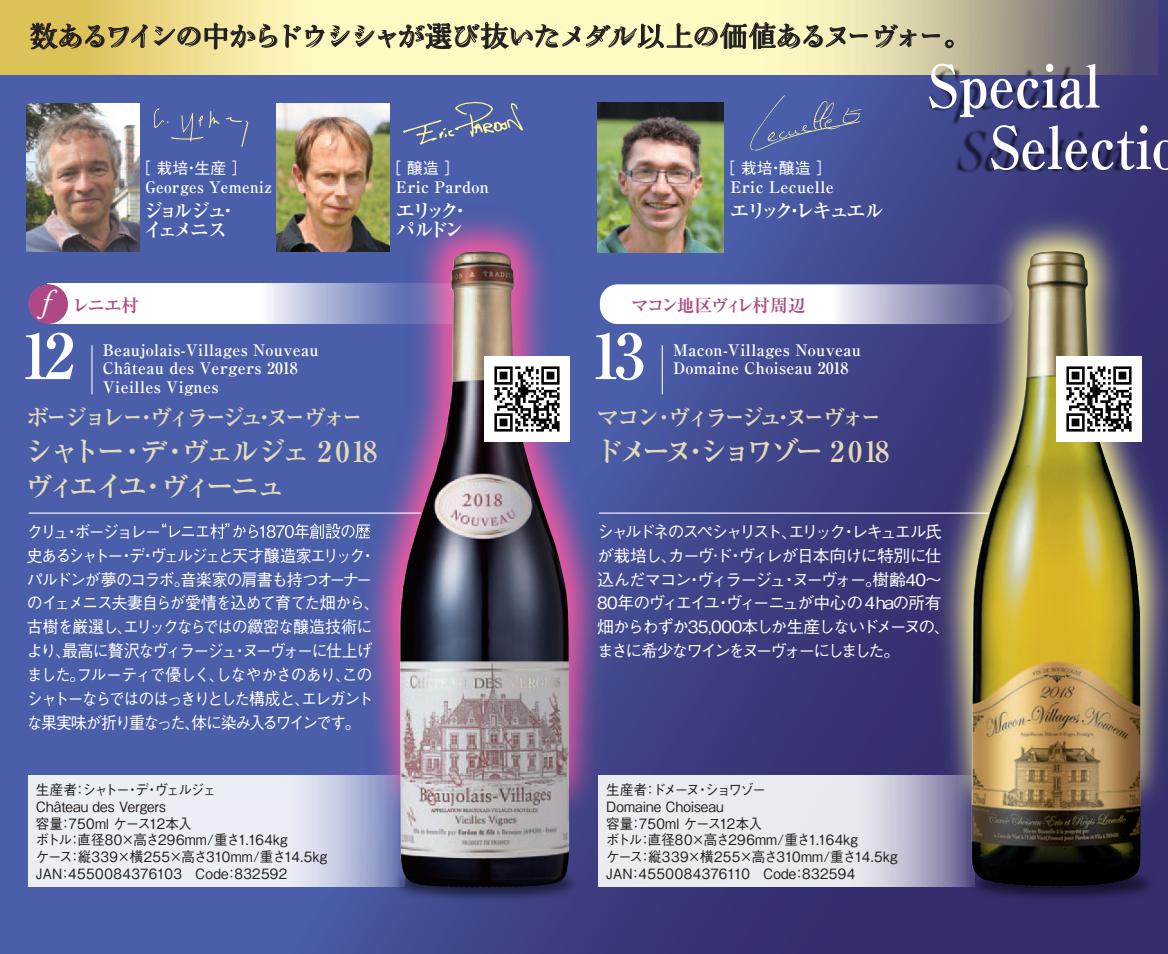
<style>
.page{position:relative;width:1168px;height:954px;background:#fff}
.page>*{position:absolute;margin:0;border:0;box-sizing:border-box;transform-origin:0 0}
.t1{font:700 62px "Ryumin Pro";color:#fff}
.t2{font:700 58.5px/61.5px "Ryumin Pro";color:#fff;scale:.9 1}
.t3{font:italic 30px "Adobe Garamond Pro";color:#fff}
.t4{font:700 28.25px "Ryumin Pro";letter-spacing:-.095em;color:#231f20}
.t5{font:700 28.25px/35.5px "Ryumin Pro";letter-spacing:-.135em;color:#e5dab7}
.t6{font:700 28.25px "Ryumin Pro";letter-spacing:-.16em;color:#e5dab7}
.t7{font:700 23px "Ryumin Pro";letter-spacing:-.15em;color:#e5dab7}
.t8{font:700 19.5px/19.5px "Ryumin Pro";letter-spacing:-.18em;color:#fff}
.t9{font:700 19.5px "Ryumin Pro";letter-spacing:-.13em;color:#fff}
.t10{font:700 19.5px/19.5px "Ryumin Pro";letter-spacing:-.23em;color:#fff}
.t11{font:700 17.75px "Ryumin Pro";letter-spacing:-.085em;color:#ad4985}
.t12{font:500 16.75px/24px "Gothic BBB Pro";letter-spacing:-.11em;color:#fff;scale:.95 1}
.t13{font:500 16.75px/24px "Gothic BBB Pro";letter-spacing:-.11em;color:#fff}
.t14{font:700 16px/18.5px "Ryumin Pro";letter-spacing:.02em;color:#fff}
.t15{font:500 16px "Gothic BBB Pro";color:#fff}
.t16{font:700 16px "Ryumin Pro";letter-spacing:.02em;color:#fff;scale:.95 1}
.t17{font:500 14.25px/16.8px "Gothic BBB Pro";letter-spacing:.01em;color:#231f20;scale:.95 1}
</style>
<div class="page">
<img style="left:0;top:0;width:1167px;height:953px">
<h3 class="t4" style="left:29px;top:13px;width:943px">数あるワインの中からドウシシャが選び抜いたメダル以上の価値あるヌーヴォー。</h3>
<h2 class="t2" style="left:990px;top:51px;width:210px;text-indent:-62px">Special<br>Selectio</h2>
<p class="t15" style="left:719px;top:155px;width:114px">［ 栽培・醸造］</p>
<p class="t14" style="left:730px;top:177px;width:105px">Eric Lecuelle</p>
<h3 class="t9" style="left:730px;top:195px;width:156px">エリック・レキュエル</h3>
<p class="t15" style="left:135px;top:155px;width:114px">［ 栽培・生産］</p>
<p class="t16" style="left:145px;top:174px;width:135px">Georges Yemeniz</p>
<h3 class="t8" style="left:143px;top:199px;width:96px">ジョルジュ・イェメニス</h3>
<p class="t15" style="left:385px;top:155px;width:77px">［ 醸造］</p>
<p class="t14" style="left:396px;top:177px;width:95px">Eric Pardon</p>
<h3 class="t10" style="left:395px;top:199px;width:76px">エリック・パルドン</h3>
<h3 class="t3" style="left:42px;top:283px;width:9px">f</h3>
<p class="t11" style="left:72px;top:291px;width:69px">レニエ村</p>
<h1 class="t1" style="left:20px;top:306px;width:56px">12</h1>
<p class="t14" style="left:103px;top:339px;width:217px">Beaujolais-Villages Nouveau<br>Château des Vergers 2018<br>Vieilles Vignes</p>
<h3 class="t7" style="left:26px;top:399px;width:337px">ボージョレー・ヴィラージュ・ヌーヴォー</h3>
<h3 class="t5" style="left:24px;top:431px;width:354px">シャトー・デ・ヴェルジェ 2 018ヴィエイユ・ヴィーニュ</h3>
<p class="t12" style="left:27px;top:517px;width:373px">クリュ・ボージョレー<br>史あるシャトー・デ・ヴェルジェと天才醸造家エリック・パルドンが夢のコラボ。音楽家の肩書も持つオーナーのイェメニス夫妻自らが愛情を込めて育てた畑から、古樹を厳選し、エリックならではの緻密な醸造技術により、最高に贅沢なヴィラージュ・ヌーヴォーに仕上げました。フルーティで優しく、しなやかさのあり、このシャトーならではのはっきりとした構成と、エレガントな果実味が折り重なった、体に染み入るワインです。</p>
<p class="t17" style="left:36px;top:779px;width:308px">生産者：シャトー・デ・ヴェルジェ<br>Château des Vergers<br>容量：750ml ケース12本入<br>ボトル：直径80×高さ296mm/重さ1.164kg<br>ケース：縦339×横255×高さ310mm/重さ14.5kg<br>JAN：4550084376103 Code：832592</p>
<p class="t11" style="left:631px;top:291px;width:176px">マコン地区ヴィレ村周辺</p>
<h1 class="t1" style="left:590px;top:306px;width:56px">13</h1>
<p class="t14" style="left:673px;top:339px;width:189px">Macon-Villages Nouveau<br>Domaine Choiseau 2018</p>
<h3 class="t7" style="left:596px;top:399px;width:285px">マコン・ヴィラージュ・ヌーヴォー</h3>
<h3 class="t6" style="left:595px;top:428px;width:296px">ドメーヌ・ショワゾー 2 018</h3>
<p class="t13" style="left:597px;top:517px;width:355px">シャルドネのスペシャリスト、エリック・レキュエル氏が栽培し、カーヴ･ド・ヴィレが日本向けに特別に仕込んだマコン・ヴィラージュ・ヌーヴォー。樹齢40～<br>80年のヴィエイユ・ヴィーニュが中心の４haの所有畑からわずか35,000本しか生産しないドメーヌの、まさに希少なワインをヌーヴォーにしました。</p>
<p class="t17" style="left:606px;top:779px;width:308px">生産者：ドメーヌ・ショワゾー<br>Domaine Choiseau<br>容量：750ml ケース12本入<br>ボトル：直径80×高さ296mm/重さ1.164kg<br>ケース：縦339×横255×高さ310mm/重さ14.5kg<br>JAN：4550084376110 Code：832594</p>
</div>
